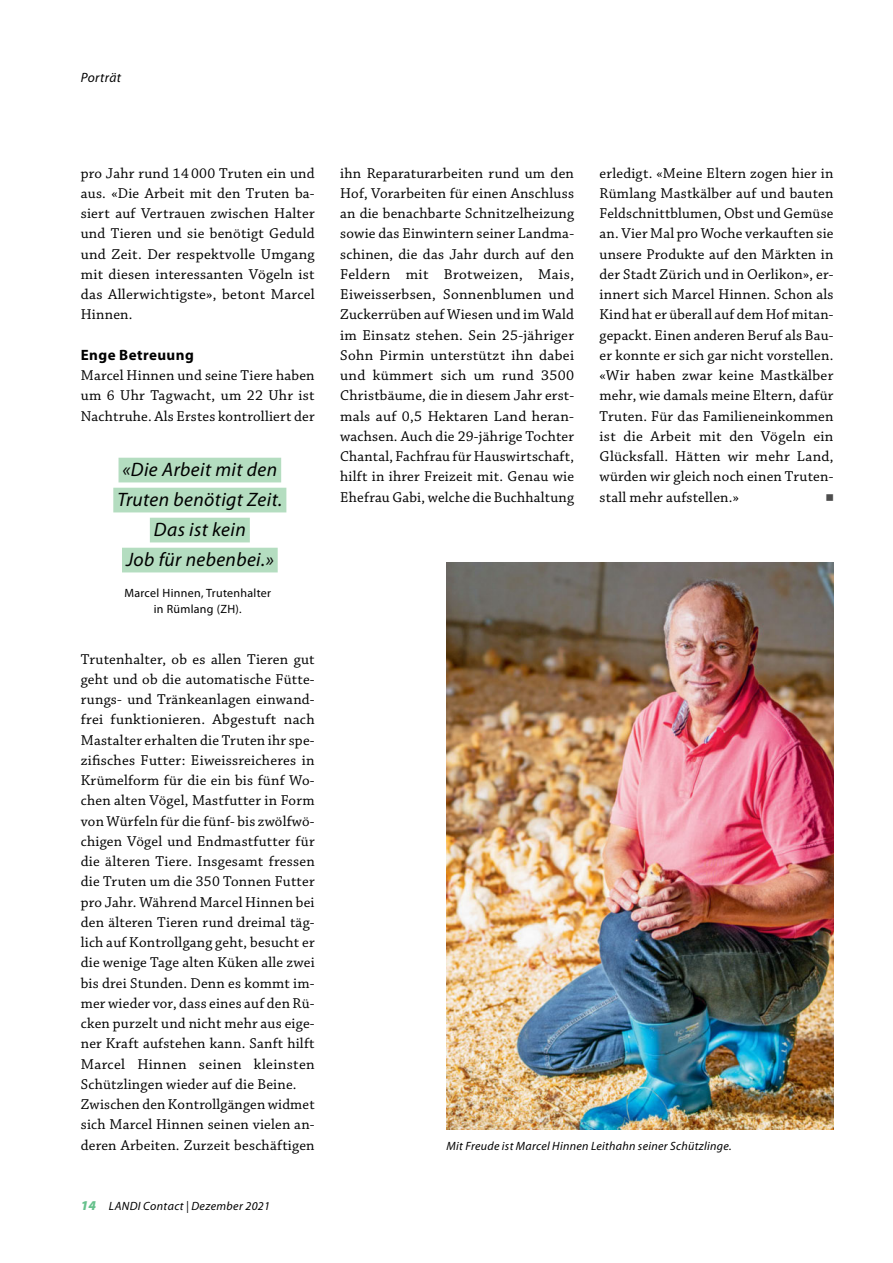
<style>
.page{position:relative;width:893px;height:1263px;background:#fff}
.page>*{position:absolute;margin:0;border:0;box-sizing:border-box;transform-origin:0 0}
.t1{font:italic 19.5px/30px "Myriad Pro";letter-spacing:.02em;color:#000;text-align:center}
.t2{font:15px/20.2px "Chaparral Pro";letter-spacing:.015em;color:#000;text-align:justify}
.t3{font:700 15px "Myriad Pro";letter-spacing:.03em;color:#000}
.t4{font:italic 13.5px "Myriad Pro";letter-spacing:.03em;color:#000}
.t5{font:13.2px "Universal Newswith Comm Pi";color:#4d4d4d}
.t6{font:italic 12px "Myriad Pro";letter-spacing:.025em;color:#000}
.t7{font:12px/16.5px "Myriad Pro";letter-spacing:.025em;color:#000;text-align:center}
.s1{font-weight:900;font-size:13.5px;color:#66c18c}
</style>
<div class="page">
<img style="left:446px;top:562px;width:387px;height:567px">
<div style="left:119px;top:458px;width:162px;height:24px;background:#b4ddc0"></div>
<div style="left:113px;top:488px;width:173px;height:24px;background:#b4ddc0"></div>
<div style="left:150px;top:518px;width:100px;height:24px;background:#b4ddc0"></div>
<div style="left:122px;top:548px;width:156px;height:24px;background:#b4ddc0"></div>
<p class="t4" style="left:81px;top:71px;width:42px">Porträt</p>
<p class="t2" style="left:81px;top:163px;width:235px">pro Jahr rund 14 000 Truten ein und aus. «Die Arbeit mit den Truten ba&shy;siert auf Vertrauen zwischen Halter und Tieren und sie benötigt Geduld und Zeit. Der respektvolle Umgang mit diesen interessanten Vögeln ist das Allerwichtigste», betont Marcel Hinnen.</p>
<p class="t3" style="left:81px;top:346px;width:115px">Enge Betreuung</p>
<p class="t2" style="left:81px;top:366px;width:235px">Marcel Hinnen und seine Tiere haben um 6 Uhr Tagwacht, um 22 Uhr ist Nachtruhe. Als Erstes kontrolliert der</p>
<h1 class="t1" style="left:117px;top:455px;width:166px">«Die Arbeit mit den<br>Truten benötigt Zeit.<br>Das ist kein<br>Job für nebenbei.»</h1>
<p class="t7" style="left:124px;top:585px;width:148px">Marcel Hinnen, Trutenhalter in Rümlang (ZH).</p>
<p class="t2" style="left:81px;top:649px;width:235px;text-align:left">Trutenhalter, ob es allen Tieren gut geht und ob die automatische Fütte&shy;rungs- und Tränkeanlagen einwand&shy;frei funktionieren. Abgestuft nach Mastalter erhalten die Truten ihr spe&shy;zifisches Futter: Eiweissreicheres in Krümelform für die ein bis fünf Wo&shy;chen alten Vögel, Mastfutter in Form von Würfeln für die fünf- bis zwölfwö&shy;chigen Vögel und Endmastfutter für die älteren Tiere. Insgesamt fressen die Truten um die 350 Tonnen Futter pro Jahr. Während Marcel Hinnen bei den älteren Tieren rund dreimal täg&shy;lich auf Kontrollgang geht, besucht er die wenige Tage alten Küken alle zwei bis drei Stunden. Denn es kommt im&shy;mer wieder vor, dass eines auf den Rü&shy;cken purzelt und nicht mehr aus eige&shy;ner Kraft aufstehen kann. Sanft hilft Marcel Hinnen seinen kleinsten Schützlingen wieder auf die Beine.<br>Zwischen den Kontrollgängen widmet sich Marcel Hinnen seinen vielen an&shy;deren Arbeiten. Zurzeit beschäftigen</p>
<p class="t6" style="left:81px;top:1200px;width:191px"><span class="s1">14</span> LANDI Contact | Dezember 2021</p>
<p class="t2" style="left:340px;top:163px;width:235px">ihn Reparaturarbeiten rund um den Hof, Vorarbeiten für einen Anschluss an die benachbarte Schnitzelheizung sowie das Einwintern seiner Landma&shy;schinen, die das Jahr durch auf den Feldern mit Brotweizen, Mais, Eiweisserbsen, Sonnenblumen und Zuckerrüben auf Wiesen und im Wald im Einsatz stehen. Sein 25-jähriger Sohn Pirmin unterstützt ihn dabei und kümmert sich um rund 3500<br>Christbäume, die in diesem Jahr erst&shy;mals auf 0,5 Hektaren Land heran&shy;wachsen. Auch die 29-jährige Tochter Chantal, Fachfrau für Hauswirtschaft, hilft in ihrer Freizeit mit. Genau wie Ehefrau Gabi, welche die Buchhaltung</p>
<p class="t2" style="left:600px;top:163px;width:235px">erledigt. «Meine Eltern zogen hier in Rümlang Mastkälber auf und bauten Feldschnittblumen, Obst und Gemüse an. Vier Mal pro Woche verkauften sie unsere Produkte auf den Märkten in der Stadt Zürich und in Oerlikon», er&shy;innert sich Marcel Hinnen. Schon als Kind hat er überall auf dem Hof mitan&shy;gepackt. Einen anderen Beruf als Bau&shy;er konnte er sich gar nicht vorstellen. «Wir haben zwar keine Mastkälber mehr, wie damals meine Eltern, dafür Truten. Für das Familieneinkommen ist die Arbeit mit den Vögeln ein Glücksfall. Hätten wir mehr Land, würden wir gleich noch einen Truten&shy;stall mehr aufstellen.»</p>
<p class="t5" style="left:826px;top:491px;width:9px">n</p>
<p class="t6" style="left:446px;top:1139px;width:287px">Mit Freude ist Marcel Hinnen Leithahn seiner Schützlinge.</p>
</div>
